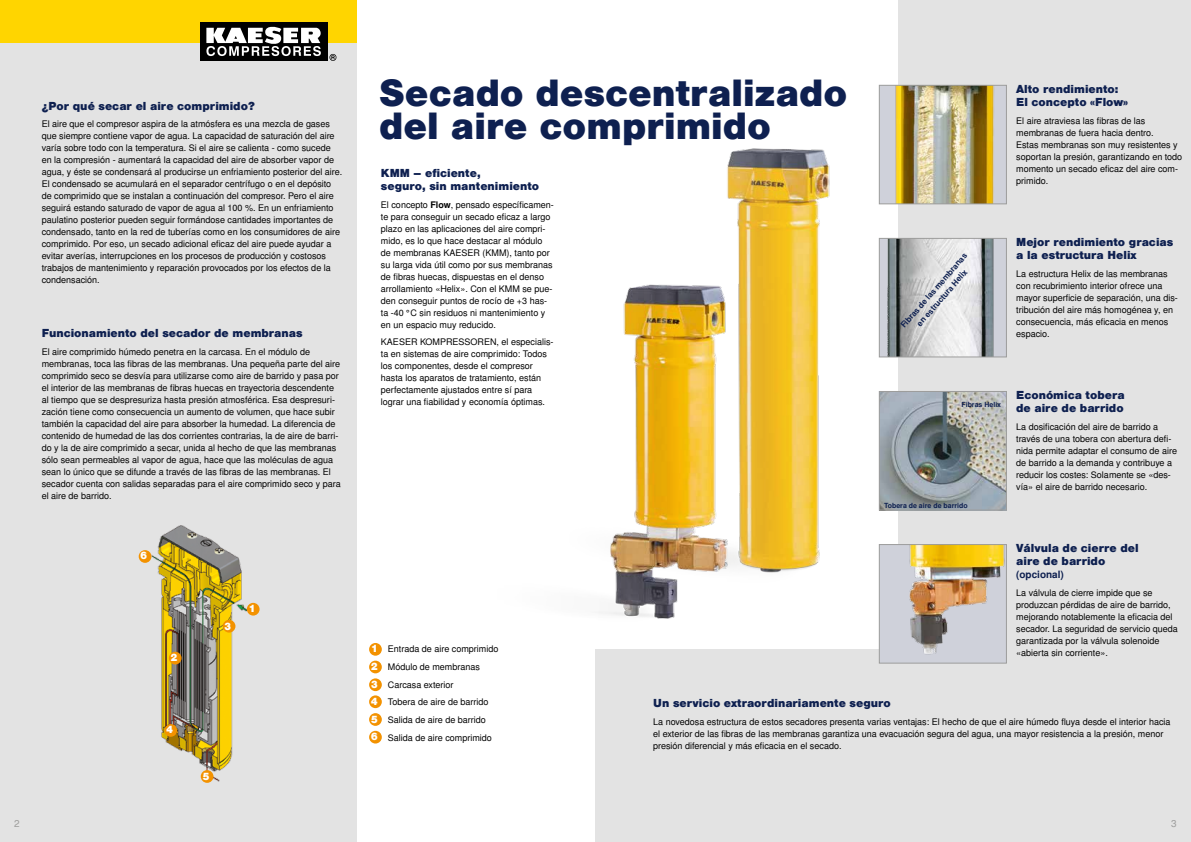
<style>
.page{position:relative;width:1191px;height:842px;background:#fff}
.page>*{position:absolute;margin:0;border:0;box-sizing:border-box;transform-origin:0 0}
.t1{font:900 36px/33px "Nimbus San L";color:#0e2050}
.t2{font:900 11px/13px "Nimbus San L";color:#0e2050}
.t3{font:900 10px/18.1px "Nimbus San L";color:#fff}
.t4{font:700 10px "Nimbus San L";color:#0e2050}
.t5{font:10px "Nimbus San L";color:#9d9d9c}
.t6{font:9px/12px "Nimbus San L";color:#000}
.t7{font:700 8px/11px "Nimbus San L";color:#0e2050;text-align:center}
.t8{font:700 7px "Nimbus San L";color:#0e2050}
.s1{font-weight:700}
</style>
<div class="page">
<div style="left:595px;top:649px;width:596px;height:193px;background:#e3e3e3"></div>
<div style="left:899px;top:0;width:292px;height:842px;background:#e3e3e3"></div>
<div style="left:0;top:0;width:356px;height:842px;background:#e3e3e3"></div>
<div style="left:0;top:0;width:356px;height:43px;background:#ffd500"></div>
<div style="left:200px;top:22px;width:127px;height:39px;background:#000"></div>
<svg style="left:206px;top:26px;width:115px;height:30px"></svg>
<svg style="left:329px;top:54px;width:7px;height:7px"></svg>
<div style="left:369px;top:661px;width:13px;height:12px;background:#f39200;border-radius:50%"></div>
<div style="left:369px;top:678px;width:13px;height:13px;background:#f39200;border-radius:50%"></div>
<div style="left:369px;top:695px;width:13px;height:13px;background:#f39200;border-radius:50%"></div>
<div style="left:369px;top:713px;width:13px;height:13px;background:#f39200;border-radius:50%"></div>
<div style="left:369px;top:643px;width:13px;height:13px;background:#f39200;border-radius:50%"></div>
<div style="left:369px;top:731px;width:13px;height:12px;background:#f39200;border-radius:50%"></div>
<img style="left:149px;top:525px;width:101px;height:258px">
<div style="left:169px;top:652px;width:13px;height:12px;background:#f39200;border-radius:50%"></div>
<div style="left:223px;top:620px;width:12px;height:13px;background:#f39200;border-radius:50%"></div>
<div style="left:164px;top:724px;width:13px;height:13px;background:#f39200;border-radius:50%"></div>
<div style="left:201px;top:770px;width:12px;height:13px;background:#f39200;border-radius:50%"></div>
<div style="left:247px;top:603px;width:12px;height:13px;background:#f39200;border-radius:50%"></div>
<div style="left:139px;top:550px;width:12px;height:13px;background:#f39200;border-radius:50%"></div>
<img style="left:819px;top:13px;width:148px;height:621px">
<img style="left:598px;top:148px;width:221px;height:471px">
<img style="left:881px;top:87px;width:123px;height:115px">
<div style="left:879px;top:85px;width:127px;height:119px;border:1px solid #9d9d9c"></div>
<img style="left:881px;top:240px;width:123px;height:115px">
<div style="left:879px;top:238px;width:127px;height:119px;border:1px solid #9d9d9c"></div>
<img style="left:881px;top:393px;width:123px;height:115px">
<div style="left:879px;top:391px;width:127px;height:119px;border:1px solid #9d9d9c"></div>
<img style="left:881px;top:546px;width:123px;height:115px">
<div style="left:879px;top:544px;width:127px;height:119px;border:1px solid #9d9d9c"></div>
<p class="t2" style="left:42px;top:99px;width:215px">¿Por qué secar el aire comprimido?</p>
<p class="t6" style="left:42px;top:118px;width:302px">El aire que el compresor aspira de la atmósfera es una mezcla de gases que siempre contiene vapor de agua. La capacidad de saturación del aire varía sobre todo con la temperatura. Si el aire se calienta - como sucede en la compresión - aumentará la capacidad del aire de absorber vapor de agua, y éste se condensará al producirse un enfriamiento posterior del aire.<br>El condensado se acumulará en el separador centrífugo o en el depósito de comprimido que se instalan a continuación del compresor. Pero el aire seguirá estando saturado de vapor de agua al 100 %. En un enfriamiento paulatino posterior pueden seguir formándose cantidades importantes de condensado, tanto en la red de tuberías como en los consumidores de aire comprimido. Por eso, un secado adicional eficaz del aire puede ayudar a evitar averías, interrupciones en los procesos de producción y costosos trabajos de mantenimiento y reparación provocados por los efectos de la condensación.</p>
<p class="t2" style="left:42px;top:327px;width:262px">Funcionamiento del secador de membranas</p>
<p class="t6" style="left:42px;top:346px;width:300px">El aire comprimido húmedo penetra en la carcasa. En el módulo de membranas, toca las fibras de las membranas. Una pequeña parte del aire comprimido seco se desvía para utilizarse como aire de barrido y pasa por el interior de las membranas de fibras huecas en trayectoria descendente al tiempo que se despresuriza hasta presión atmosférica. Esa despresuri&shy;zación tiene como consecuencia un aumento de volumen, que hace subir también la capacidad del aire para absorber la humedad. La diferencia de contenido de humedad de las dos corrientes contrarias, la de aire de barri&shy;do y la de aire comprimido a secar, unida al hecho de que las membranas sólo sean permeables al vapor de agua, hace que las moléculas de agua sean lo único que se difunde a través de las fibras de las membranas. El secador cuenta con salidas separadas para el aire comprimido seco y para el aire de barrido.</p>
<p class="t3" style="left:140px;top:547px;width:9px">6</p>
<p class="t3" style="left:170px;top:648px;width:9px">2</p>
<p class="t3" style="left:224px;top:617px;width:9px">3</p>
<p class="t3" style="left:248px;top:599px;width:9px">1</p>
<p class="t3" style="left:166px;top:721px;width:9px">4</p>
<p class="t3" style="left:202px;top:767px;width:9px">5</p>
<h1 class="t1" style="left:379px;top:76px;width:470px">Secado descentralizado del aire comprimido</h1>
<p class="t2" style="left:381px;top:167px;width:160px">KMM – eficiente,<br>seguro, sin mantenimiento</p>
<p class="t6" style="left:381px;top:199px;width:174px">El concepto <span class="s1">Flow</span>, pensado específicamen&shy;te para conseguir un secado eficaz a largo plazo en las aplicaciones del aire compri&shy;mido, es lo que hace destacar al módulo de membranas KAESER (KMM), tanto por su larga vida útil como por sus membranas de fibras huecas, dispuestas en el denso arrollamiento «Helix». Con el KMM se pue&shy;den conseguir puntos de rocío de +3 has&shy;ta -40°C sin residuos ni mantenimiento y en un espacio muy reducido.</p>
<p class="t6" style="left:381px;top:336px;width:174px">KAESER KOMPRESSOREN, el especialis&shy;ta en sistemas de aire comprimido: Todos los componentes, desde el compresor hasta los aparatos de tratamiento, están perfectamente ajustados entre sí para lograr una fiabilidad y economía óptimas.</p>
<p class="t7" style="left:898px;top:323px;width:98px;rotate:-49deg">Fibras de las membranas en estructura Helix</p>
<p class="t2" style="left:1016px;top:83px;width:113px">Alto rendimiento:<br>El concepto «Flow»</p>
<p class="t6" style="left:1016px;top:115px;width:168px">El aire atraviesa las fibras de las membranas de fuera hacia dentro.<br>Estas membranas son muy resistentes y soportan la presión, garantizando en todo momento un secado eficaz del aire com&shy;primido.</p>
<p class="t2" style="left:1016px;top:236px;width:159px">Mejor rendimiento gracias a la estructura Helix</p>
<p class="t6" style="left:1016px;top:268px;width:163px">La estructura Helix de las membranas con recubrimiento interior ofrece una mayor superficie de separación, una dis&shy;tribución del aire más homogénea y, en consecuencia, más eficacia en menos espacio.</p>
<p class="t8" style="left:961px;top:401px;width:41px">Fibras Helix</p>
<p class="t8" style="left:884px;top:501px;width:85px">Tobera de aire de barrido</p>
<p class="t2" style="left:1016px;top:389px;width:110px">Económica tobera de aire de barrido</p>
<p class="t6" style="left:1016px;top:421px;width:162px">La dosificación del aire de barrido a través de una tobera con abertura defi&shy;nida permite adaptar el consumo de aire de barrido a la demanda y contribuye a reducir los costes: Solamente se «des&shy;vía» el aire de barrido necesario.</p>
<p class="t3" style="left:371px;top:640px;width:9px">1</p>
<p class="t3" style="left:371px;top:657px;width:9px">2<br>3</p>
<p class="t3" style="left:371px;top:692px;width:9px">4<br>5</p>
<p class="t3" style="left:371px;top:727px;width:9px">6</p>
<p class="t6" style="left:388px;top:641px;width:112px;line-height:17.7px">Entrada de aire comprimido<br>Módulo de membranas<br>Carcasa exterior<br>Tobera de aire de barrido<br>Salida de aire de barrido<br>Salida de aire comprimido</p>
<p class="t2" style="left:1016px;top:542px;width:124px">Válvula de cierre del aire de barrido</p>
<p class="t4" style="left:1016px;top:569px;width:49px">(opcional)</p>
<p class="t6" style="left:1016px;top:587px;width:163px">La válvula de cierre impide que se produzcan pérdidas de aire de barrido, mejorando notablemente la eficacia del secador. La seguridad de servicio queda garantizada por la válvula solenoide «abierta sin corriente».</p>
<p class="t2" style="left:653px;top:696px;width:239px">Un servicio extraordinariamente seguro</p>
<p class="t6" style="left:653px;top:716px;width:519px">La novedosa estructura de estos secadores presenta varias ventajas: El hecho de que el aire húmedo fluya desde el interior hacia el exterior de las fibras de las membranas garantiza una evacuación segura del agua, una mayor resistencia a la presión, menor presión diferencial y más eficacia en el secado.</p>
<p class="t5" style="left:14px;top:817px;width:7px">2</p>
<p class="t5" style="left:1171px;top:817px;width:7px">3</p>
</div>
